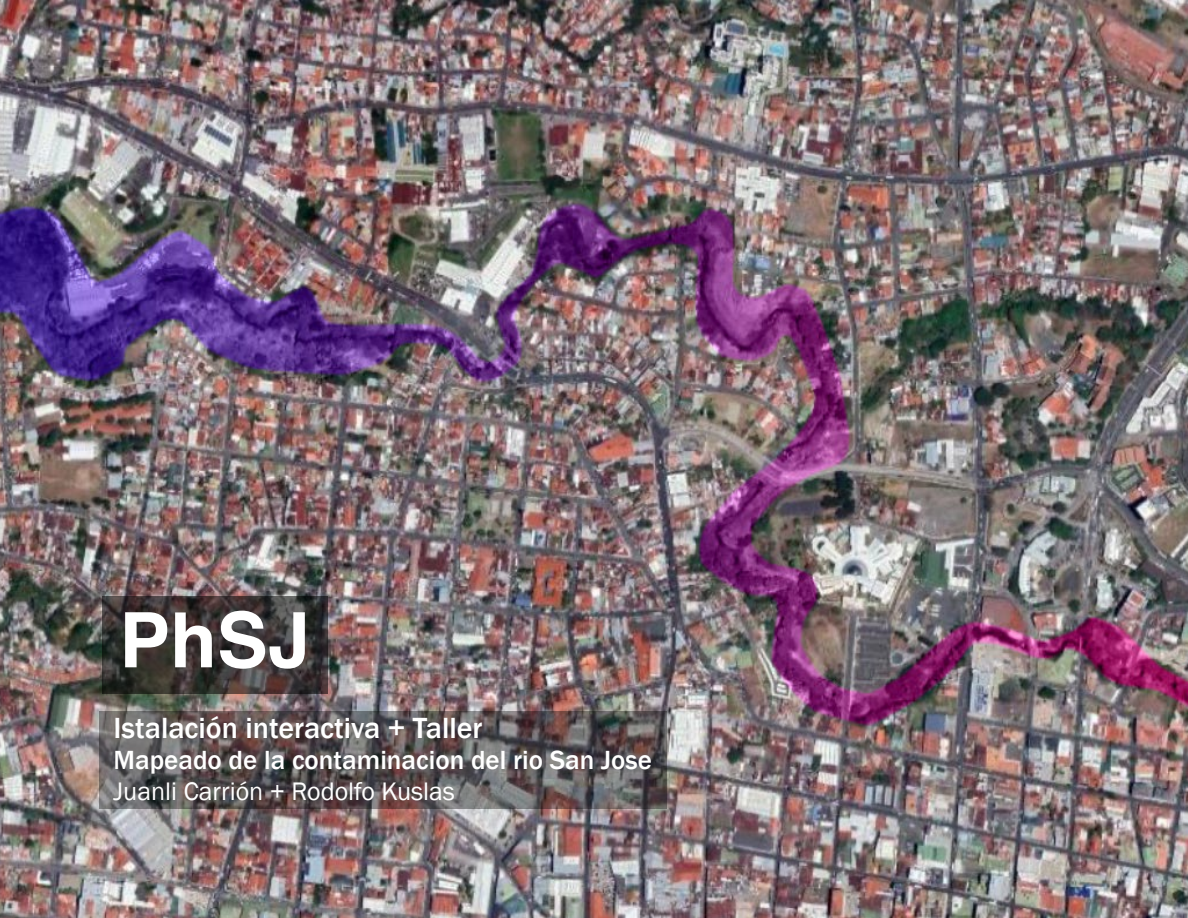
<style>
.page{position:relative;width:1188px;height:918px;background:#fff}
.page>*{position:absolute;margin:0;border:0;box-sizing:border-box;transform-origin:0 0}
.t1{font:700 76.5px "Helvetica";color:#fff}
.t2{font:500 30px "Franklin Gothic";color:#fff}
.t3{font:500 27px "Franklin Gothic";color:#fff}
.t4{font:26.1px "Franklin Gothic";color:#fff}
</style>
<div class="page">
<img style="left:0;top:0;width:1188px;height:918px">
<svg style="left:99px;top:711px;width:567px;height:98px"></svg>
<svg style="left:102px;top:596px;width:225px;height:98px"></svg>
<p class="t1" style="left:119px;top:579px;width:193px">PhSJ</p>
<p class="t2" style="left:114px;top:710px;width:370px">Istalación interactiva + Taller</p>
<p class="t3" style="left:114px;top:744px;width:540px">Mapeado de la contaminacion del rio San Jose</p>
<p class="t4" style="left:114px;top:775px;width:343px">Juanli Carrión + Rodolfo Kuslas</p>
</div>
